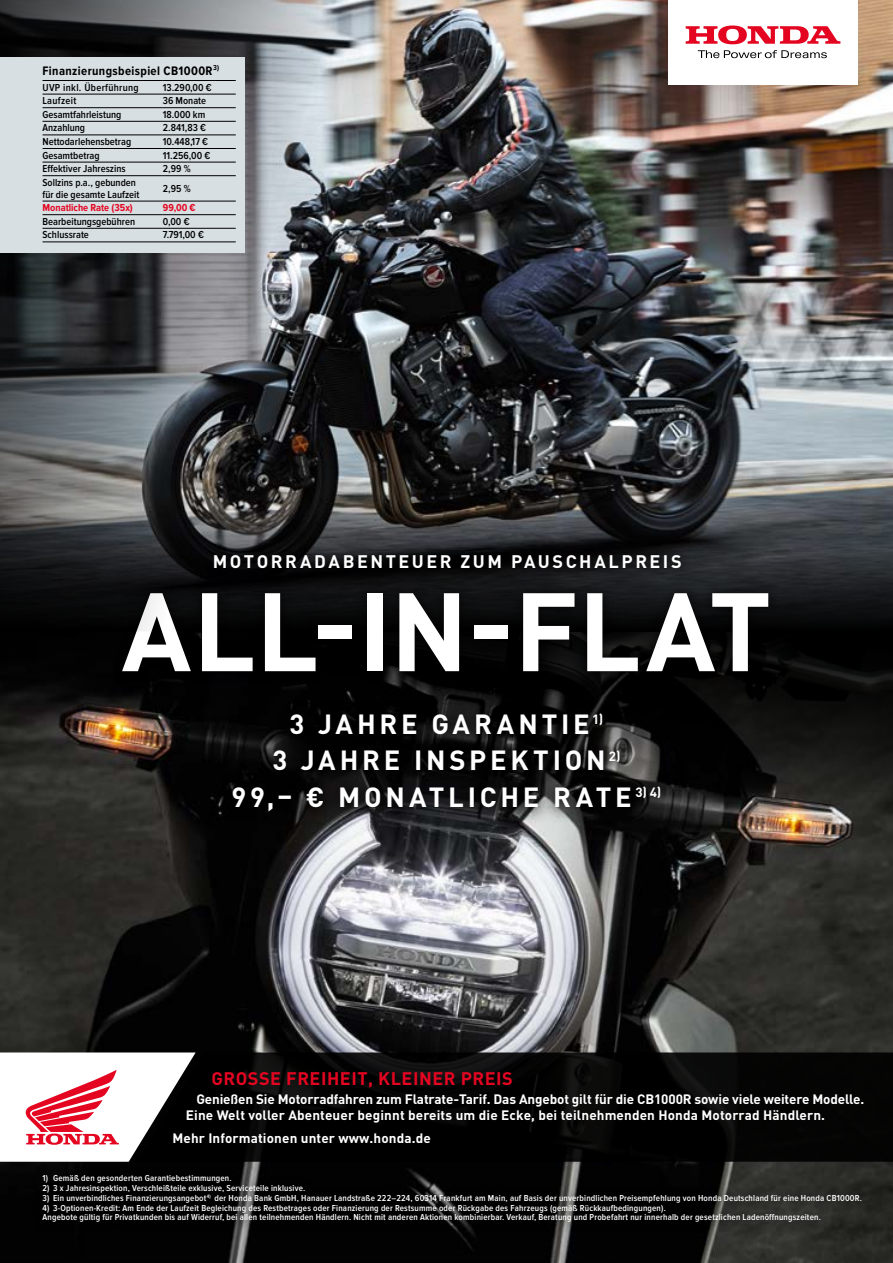
<style>
.page{position:relative;width:893px;height:1263px;background:#fff}
.page>*{position:absolute;margin:0;border:0;box-sizing:border-box;transform-origin:0 0}
.t1{font:700 109.5px "DIN Pro";color:#fff}
.t2{font:700 27.45px/36.5px "DIN Pro";letter-spacing:.135em;color:#fff;text-align:center}
.t3{font:700 18px "DIN Pro";letter-spacing:.14em;color:#fff}
.t4{font:700 18px "DIN Pro";letter-spacing:.03em;color:#e40521}
.t5{font:700 13.5px/16.5px "DIN Pro";letter-spacing:-.01em;color:#fff}
.t6{font:700 12.75px "Proxima Nova Cond";letter-spacing:.03em;color:#000}
.t7{font:600 10.5px/12px "Proxima Nova Cond";color:#000}
.t8{font:600 10.5px "Proxima Nova Cond";letter-spacing:.03em;color:#000}
.t9{font:700 10.5px "Proxima Nova Cond";color:#e40521}
.t10{font:600 9px/9.8px "Proxima Nova Cond";letter-spacing:.02em;color:#fff}
</style>
<div class="page">
<img style="left:0;top:0;width:893px;height:1263px">
<svg style="left:0;top:501px;width:893px;height:318px;background:#1c1916"></svg>
<svg style="left:341px;top:506px;width:552px;height:125px;background:#2e2f32"></svg>
<div style="left:205px;top:545px;width:485px;height:33px;background:#000;opacity:.5"></div>
<div style="left:111px;top:582px;width:669px;height:101px;background:#000;opacity:.53"></div>
<div style="left:668px;top:0;width:190px;height:84px;background:#fff"></div>
<svg style="left:698px;top:50px;width:129px;height:8px"></svg>
<svg style="left:686px;top:26px;width:154px;height:18px"></svg>
<div style="left:218px;top:698px;width:458px;height:128px;background:#000;opacity:.8"></div>
<svg style="left:196px;top:1052px;width:697px;height:110px;background:#040404"></svg>
<svg style="left:0;top:1052px;width:196px;height:110px"></svg>
<div style="left:32px;top:1164px;width:838px;height:69px;background:#000;opacity:.75"></div>
<svg style="left:0;top:0;width:341px;height:631px;background:#494b4e"></svg>
<div style="left:0;top:57px;width:244px;height:196px;background:#d8dfe3"></div>
<hr style="left:43px;top:80px;width:120px;height:1px;background:#000">
<hr style="left:163px;top:80px;width:73px;height:1px;background:#000">
<hr style="left:43px;top:94px;width:120px;height:1px;background:#000">
<hr style="left:163px;top:94px;width:73px;height:1px;background:#000">
<hr style="left:43px;top:107px;width:120px;height:1px;background:#000">
<hr style="left:163px;top:107px;width:73px;height:1px;background:#000">
<hr style="left:43px;top:121px;width:120px;height:1px;background:#000">
<hr style="left:163px;top:121px;width:73px;height:1px;background:#000">
<hr style="left:43px;top:135px;width:120px;height:1px;background:#000">
<hr style="left:163px;top:135px;width:73px;height:1px;background:#000">
<hr style="left:43px;top:148px;width:120px;height:1px;background:#000">
<hr style="left:163px;top:148px;width:73px;height:1px;background:#000">
<hr style="left:43px;top:162px;width:120px;height:1px;background:#000">
<hr style="left:163px;top:162px;width:73px;height:1px;background:#000">
<hr style="left:43px;top:175px;width:120px;height:1px;background:#000">
<hr style="left:163px;top:175px;width:73px;height:1px;background:#000">
<hr style="left:43px;top:201px;width:120px;height:1px;background:#000">
<hr style="left:163px;top:201px;width:73px;height:1px;background:#000">
<hr style="left:43px;top:214px;width:120px;height:1px;background:#000">
<hr style="left:163px;top:214px;width:73px;height:1px;background:#000">
<hr style="left:43px;top:228px;width:120px;height:1px;background:#000">
<hr style="left:163px;top:228px;width:73px;height:1px;background:#000">
<hr style="left:43px;top:241px;width:120px;height:1px;background:#000">
<hr style="left:163px;top:241px;width:73px;height:1px;background:#000">
<h3 class="t6" style="left:43px;top:63px;width:178px">Finanzierungsbeispiel CB1000R<sup>3)</sup></h3>
<p class="t8" style="left:43px;top:81px;width:98px">UVP inkl. Überführung</p>
<p class="t7" style="left:163px;top:81px;width:50px">13.290,00 €</p>
<p class="t8" style="left:43px;top:95px;width:35px">Laufzeit</p>
<p class="t7" style="left:163px;top:95px;width:45px">36 Monate</p>
<p class="t7" style="left:43px;top:109px;width:80px">Gesamtfahrleistung</p>
<p class="t7" style="left:163px;top:109px;width:44px">18.000 km</p>
<p class="t7" style="left:43px;top:122px;width:44px">Anzahlung</p>
<p class="t7" style="left:163px;top:122px;width:45px">2.841,83 €</p>
<p class="t7" style="left:43px;top:136px;width:90px">Nettodarlehensbetrag</p>
<p class="t7" style="left:163px;top:136px;width:47px">10.448,17 €</p>
<p class="t7" style="left:43px;top:149px;width:59px">Gesamtbetrag</p>
<p class="t7" style="left:163px;top:149px;width:49px">11.256,00 €</p>
<p class="t7" style="left:43px;top:163px;width:85px">Effektiver Jahreszins</p>
<p class="t7" style="left:163px;top:163px;width:29px">2,99 %</p>
<p class="t7" style="left:43px;top:177px;width:98px">Sollzins p.a., gebunden für die gesamte Laufzeit</p>
<p class="t7" style="left:163px;top:183px;width:29px">2,95 %</p>
<p class="t9" style="left:43px;top:202px;width:92px">Monatliche Rate (35x)</p>
<p class="t9" style="left:163px;top:202px;width:34px">99,00 €</p>
<p class="t7" style="left:43px;top:216px;width:94px">Bearbeitungsgebühren</p>
<p class="t7" style="left:163px;top:216px;width:28px">0,00 €</p>
<p class="t7" style="left:43px;top:229px;width:48px">Schlussrate</p>
<p class="t7" style="left:163px;top:229px;width:43px">7.791,00 €</p>
<h3 class="t3" style="left:213px;top:549px;width:470px">Motorradabenteuer zum Pauschalpreis</h3>
<h1 class="t1" style="left:122px;top:557px;width:651px">All-I n-Flat</h1>
<h2 class="t2" style="left:232px;top:705px;width:431px">3 Jahre Garantie<sup>1)<br></sup>3 Jahre I nspektion<sup>2)<br></sup>99,– € Monatliche R ate<sup>3)4)</sup></h2>
<h3 class="t4" style="left:211px;top:1066px;width:303px">GroSSe Freiheit, kleiner Preis</h3>
<h3 class="t5" style="left:186px;top:1090px;width:680px;text-indent:11px">Genießen Sie Motorradfahren zum Flatrate-Tarif. Das Angebot gilt für die CB 1000R sowie viele weitere Modelle.<br>Eine Welt voller Abenteuer beginnt bereits um die Ecke, bei teilnehmenden Honda Motorrad Händlern.</h3>
<h3 class="t5" style="left:172px;top:1129px;width:260px">Mehr I nformationen unter www.honda.de</h3>
<p class="t10" style="left:43px;top:1174px;width:191px">1) Gemäß den gesonderten Garantiebestimmungen.</p>
<p class="t10" style="left:43px;top:1183px;width:264px">2) 3 x Jahresinspektion, Verschleißteile exklusive, Serviceteile inklusive.</p>
<p class="t10" style="left:43px;top:1193px;width:821px">3) Ein unverbindliches Finanzierungsangebot<sup>4)</sup> der Honda Bank GmbH, Hanauer Landstraße 222–224, 60314 Frankfurt am Main, auf Basis der unverbindlichen Preisempfehlung von Honda Deutschland für eine Honda CB1000R.</p>
<p class="t10" style="left:43px;top:1203px;width:780px">4) 3-Optionen-Kredit: Am Ende der Laufzeit Begleichung des Restbetrages oder Finanzierung der Restsumme oder Rückgabe des Fahrzeugs (gemäß Rückkaufbedingungen).<br>Angebote gültig für Privatkunden bis auf Widerruf, bei allen teilnehmenden Händlern. Nicht mit anderen Aktionen kombinierbar. Verkauf, Beratung und Probefahrt nur innerhalb der gesetzlichen Ladenöffnungszeiten.</p>
</div>
